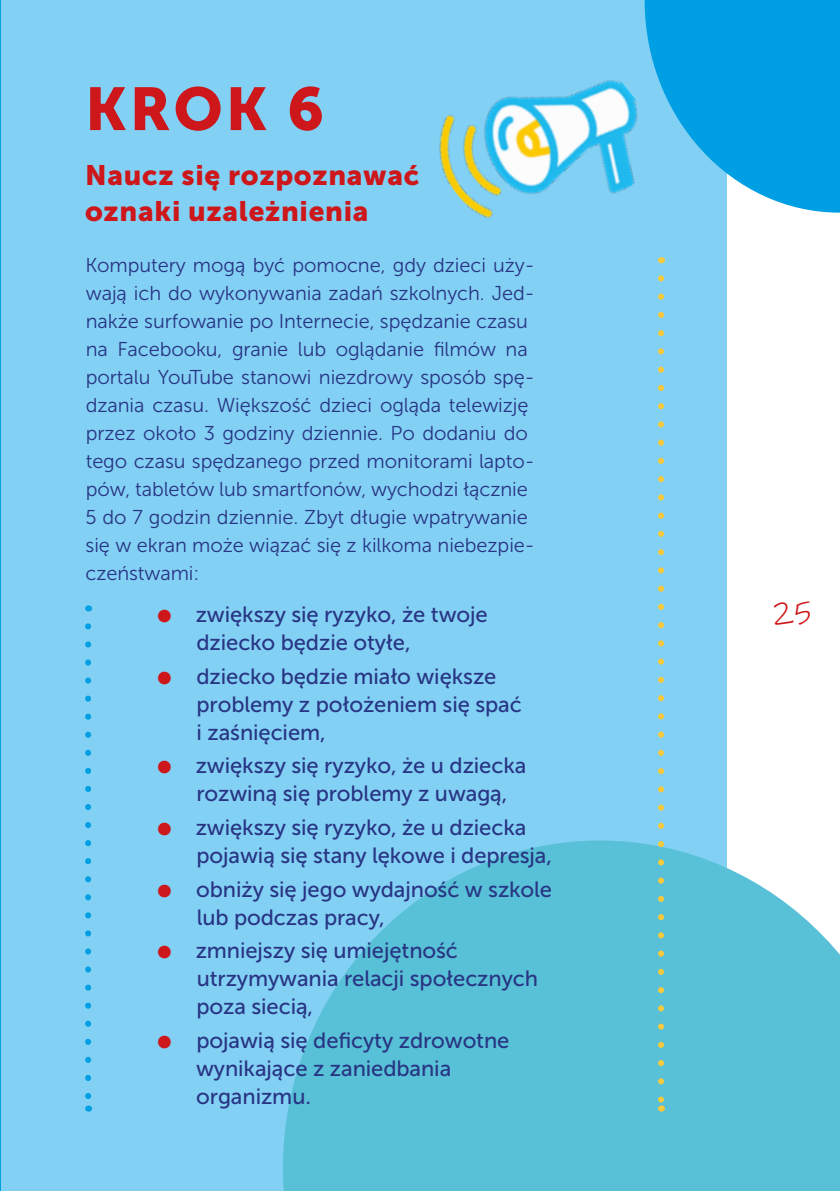
<style>
.page{position:relative;width:840px;height:1191px;background:#fff}
.page>*{position:absolute;margin:0;border:0;box-sizing:border-box;transform-origin:0 0}
.t1{font:60px "Museo Sans 900";color:#cd171a}
.t2{font:32px "Ink Free";color:#cd171a}
.t3{font:28px/36px "Museo Sans 900";letter-spacing:.025em;color:#cd171a}
.t4{font:22px/28px "Museo Sans 500";letter-spacing:-.005em;color:#283583}
.t5{font:20px/28px "Museo Sans 300";letter-spacing:-.005em;color:#283583}
.s1{font-family:"Museo Sans 100";font-size:48px;color:#cd171a}
</style>
<div class="page">
<div style="left:0;top:0;width:726px;height:1191px;background:#83d0f5"></div>
<svg style="left:644px;top:0;width:195px;height:213px;background:#16a7e5"></svg>
<svg style="left:283px;top:840px;width:556px;height:351px;fill:#58c1d7"></svg>
<hr style="left:0;top:0;width:1px;height:1191px;background:#009fe3">
<svg style="left:657px;top:278px;width:6px;height:821px"></svg>
<svg style="left:85px;top:626px;width:6px;height:473px"></svg>
<img style="left:439px;top:18px;width:236px;height:246px">
<h1 class="t1" style="left:85px;top:75px;width:240px">KROK 6</h1>
<h3 class="t3" style="left:85px;top:157px;width:335px">Naucz się rozpoznawać oznaki uzależnienia</h3>
<p class="t5" style="left:85px;top:251px;width:450px">Komputery mogą być pomocne, gdy dzieci uży&shy;wają ich do wykonywania zadań szkolnych. Jed&shy;nakże surfowanie po Internecie, spędzanie czasu na Facebooku, granie lub oglądanie filmów na portalu YouTube stanowi niezdrowy sposób spę&shy;dzania czasu. Większość dzieci ogląda telewizję przez około 3 godziny dziennie. Po dodaniu do tego czasu spędzanego przed monitorami lapto&shy;pów, tabletów lub smartfonów, wychodzi łącznie 5 do 7 godzin dziennie. Zbyt długie wpatrywanie się w ekran może wiązać się z kilkoma niebezpie&shy;czeństwami:</p>
<p class="t4" style="left:196px;top:600px;width:292px;text-indent:-41px"><span class="s1">•</span> zwiększy się ryzyko, że twoje dziecko będzie otyłe,</p>
<p class="t4" style="left:196px;top:662px;width:326px;text-indent:-41px"><span class="s1">•</span> dziecko będzie miało większe problemy z położeniem się spać i zaśnięciem,</p>
<p class="t4" style="left:196px;top:752px;width:331px;text-indent:-41px"><span class="s1">•</span> zwiększy się ryzyko, że u dziecka rozwiną się problemy z uwagą,</p>
<p class="t4" style="left:196px;top:813px;width:357px;text-indent:-41px"><span class="s1">•</span> zwiększy się ryzyko, że u dziecka pojawią się stany lękowe i depresja,</p>
<p class="t4" style="left:196px;top:875px;width:357px;text-indent:-42px"><span class="s1">•</span> obniży się jego wydajność w szkole lub podczas pracy,</p>
<p class="t4" style="left:196px;top:937px;width:343px;text-indent:-41px"><span class="s1">•</span> zmniejszy się umiejętność utrzymywania relacji społecznych poza siecią,</p>
<p class="t4" style="left:196px;top:1026px;width:314px;text-indent:-41px"><span class="s1">•</span> pojawią się deficyty zdrowotne wynikające z zaniedbania organizmu.</p>
<h2 class="t2" style="left:771px;top:592px;width:41px">25</h2>
</div>
